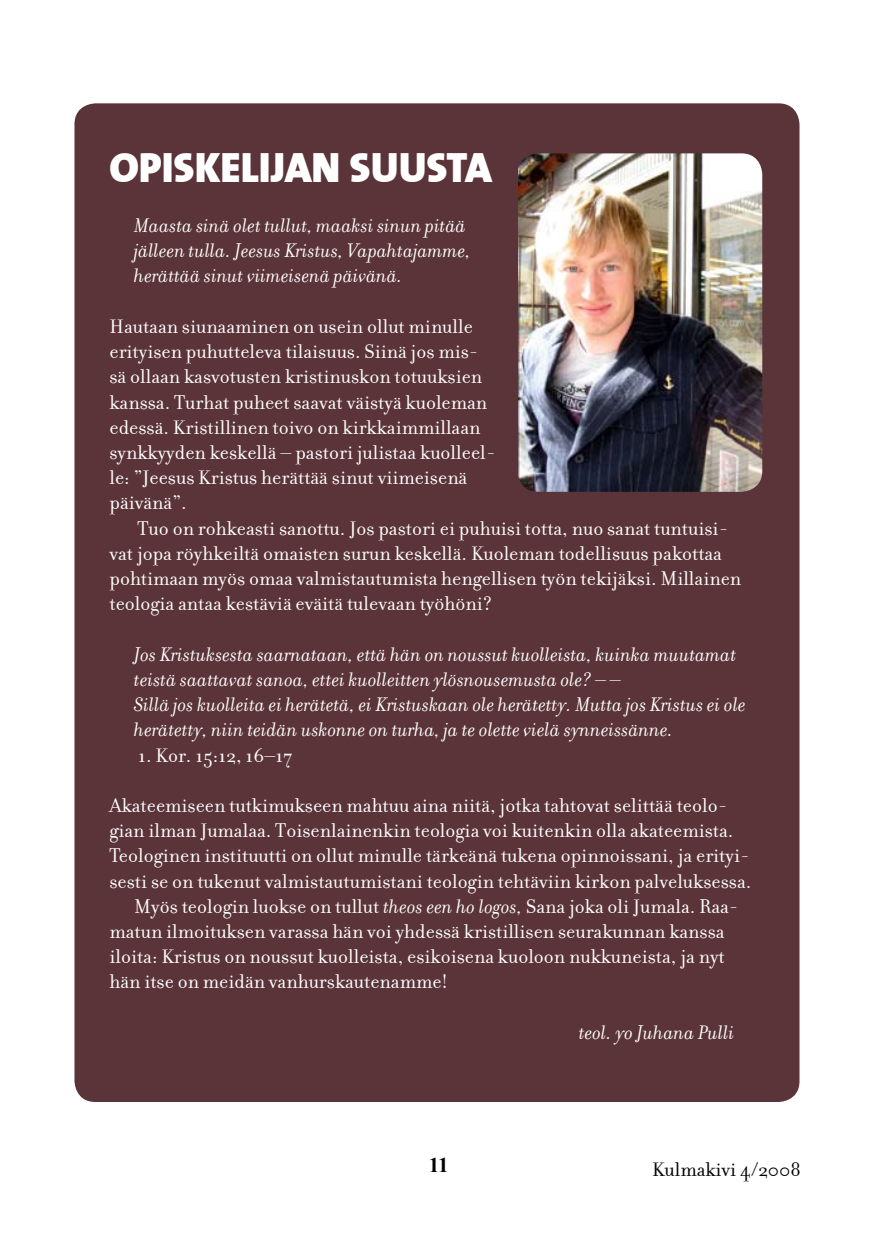
<style>
.page{position:relative;width:874px;height:1241px;background:#fff}
.page>*{position:absolute;margin:0;border:0;box-sizing:border-box;transform-origin:0 0}
.t1{font:42px "The Sans Black Plain";color:#fff}
.t2{font:21px/25.2px "Filosofia";color:#fff}
.t3{font:italic 21px/25.2px "Filosofia";color:#fff}
.t4{font:21px "Filosofia";color:#000}
.t5{font:700 21px "Times New Roman";color:#000}
.s1{font-style:italic}
</style>
<div class="page">
<div style="left:74px;top:103px;width:725px;height:998px;background:#5b3439;border-radius:21px"></div>
<img style="left:518px;top:153px;width:243px;height:338px;border-radius:21px">
<h1 class="t1" style="left:109px;top:131px;width:384px">OPISKELIJAN SUUSTA</h1>
<p class="t3" style="left:134px;top:213px;width:338px">Maasta sinä olet tullut, maaksi sinun pitää jälleen tulla. Jeesus Kristus, Vapahtajamme, herättää sinut viimeisenä päivänä.</p>
<p class="t2" style="left:109px;top:314px;width:387px">Hautaan siunaaminen on usein ollut minulle erityisen puhutteleva tilaisuus. Siinä jos mis&shy;sä ollaan kasvotusten kristinuskon totuuksien kanssa. Turhat puheet saavat väistyä kuoleman edessä. Kristillinen toivo on kirkkaimmillaan synkkyyden keskellä – pastori julistaa kuolleel&shy;le: ”Jeesus Kristus herättää sinut viimeisenä päivänä”.</p>
<p class="t2" style="left:109px;top:515px;width:633px;text-indent:28px">Tuo on rohkeasti sanottu. Jos pastori ei puhuisi totta, nuo sanat tuntuisi&shy;vat jopa röyhkeiltä omaisten surun keskellä. Kuoleman todellisuus pakottaa pohtimaan myös omaa valmistautumista hengellisen työn tekijäksi. Millainen teologia antaa kestäviä eväitä tulevaan työhöni?</p>
<p class="t3" style="left:134px;top:642px;width:613px">Jos Kristuksesta saarnataan, että hän on noussut kuolleista, kuinka muutamat teistä saattavat sanoa, ettei kuolleitten ylösnousemusta ole? – –<br>Sillä jos kuolleita ei herätetä, ei Kristuskaan ole herätetty. Mutta jos Kristus ei ole herätetty, niin teidän uskonne on turha, ja te olette vielä synneissänne.</p>
<p class="t2" style="left:138px;top:742px;width:156px">1. Kor. 15:12, 16–17</p>
<p class="t2" style="left:109px;top:793px;width:619px">Akateemiseen tutkimukseen mahtuu aina niitä, jotka tahtovat selittää teolo-</p>
<p class="t2" style="left:109px;top:818px;width:625px">gian ilman Jumalaa. Toisenlainenkin teologia voi kuitenkin olla akateemista.</p>
<p class="t2" style="left:109px;top:843px;width:641px">Teologinen instituutti on ollut minulle tärkeänä tukena opinnoissani, ja erityi-</p>
<p class="t2" style="left:109px;top:868px;width:643px">sesti se on tukenut valmistautumistani teologin tehtäviin kirkon palveluksessa.</p>
<p class="t2" style="left:134px;top:893px;width:605px">Myös teologin luokse on tullut <span class="s1">theos een ho logos,</span> Sana joka oli Jumala. Raa-</p>
<p class="t2" style="left:109px;top:919px;width:616px">matun ilmoituksen varassa hän voi yhdessä kristillisen seurakunnan kanssa</p>
<p class="t2" style="left:109px;top:944px;width:616px">iloita: Kristus on noussut kuolleista, esikoisena kuoloon nukkuneista, ja nyt</p>
<p class="t2" style="left:109px;top:969px;width:340px">hän itse on meidän vanhurskautenamme!</p>
<p class="t3" style="left:578px;top:1020px;width:157px">teol. yo Juhana Pulli</p>
<p class="t5" style="left:428px;top:1149px;width:10px">11</p>
<p class="t4" style="left:651px;top:1157px;width:150px">Kulmakivi 4/2008</p>
</div>
